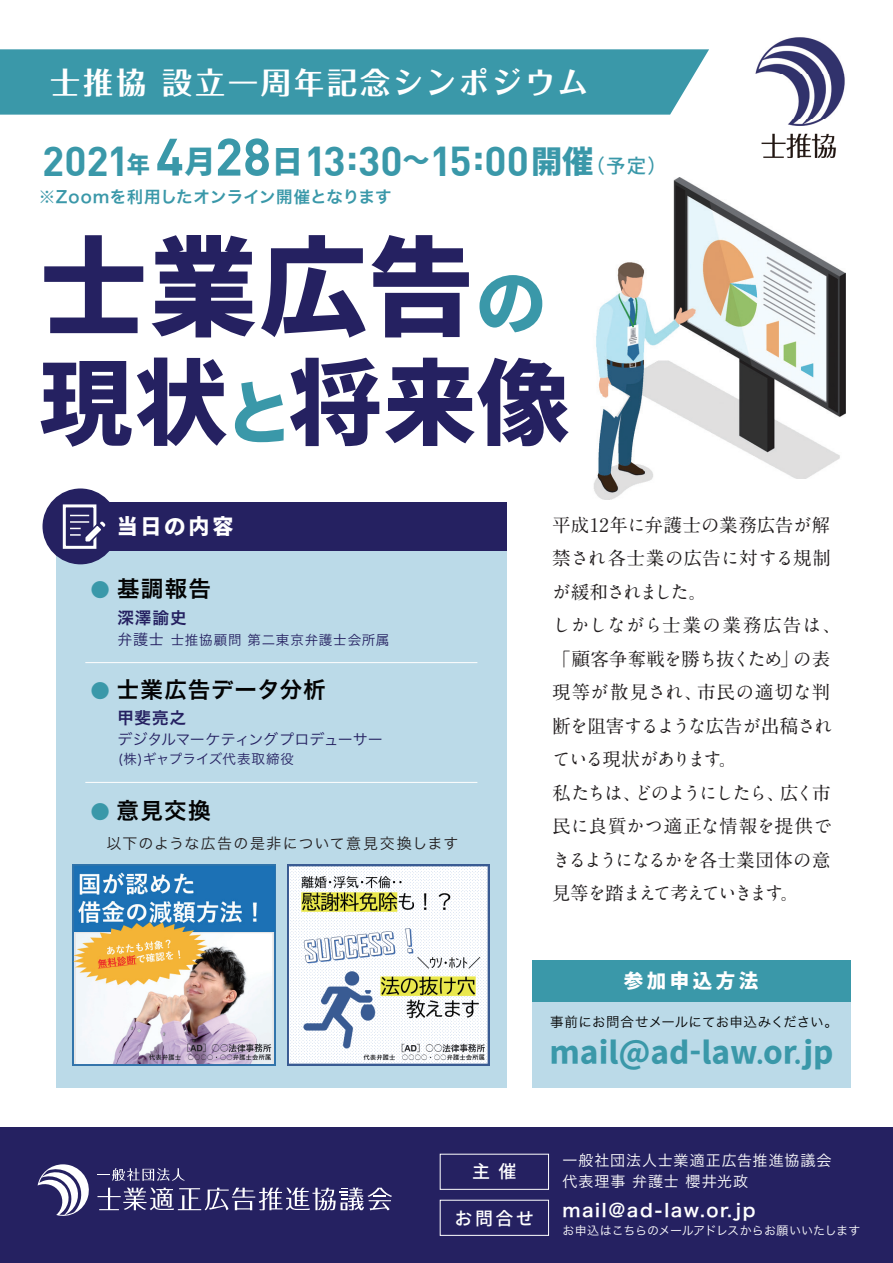
<style>
.page{position:relative;width:893px;height:1263px;background:#fff}
.page>*{position:absolute;margin:0;border:0;box-sizing:border-box;transform-origin:0 0}
.t1{font:107.7px "Gen Ei Gothic N H KL";color:#252161}
.t2{font:93px "Gen Ei Gothic N H KL";color:#252161}
.t3{font:700 40.95px "DIN";color:#3a98a9}
.t4{font:700 30px "Folk Pro";letter-spacing:.1em;color:#fff}
.t5{font:28.5px "Gen Ei Gothic N H KL";color:#3a98a9}
.t6{font:22.5px "Hira Kaku Pro W6";letter-spacing:.045em;color:#030303}
.t7{font:21px "Gen Ei Gothic N H KL";letter-spacing:.14em;color:#fff}
.t8{font:19.5px "Gen Ei Gothic N H KL";letter-spacing:.18em;color:#fff}
.t9{font:700 18.6px/33.5px "A1 Mincho Std";letter-spacing:-.025em;color:#231f20}
.t10{font:18px "Hira Kaku Pro W6";letter-spacing:.095em;color:#fff}
.t11{font:600 18px "Gen Ei Gothic N";letter-spacing:.14em;color:#fff}
.t12{font:16.5px "Hira Kaku Pro W6";letter-spacing:.015em;color:#3a98a9}
.t13{font:16.5px "Hira Kaku Pro W6";letter-spacing:.06em;color:#252161}
.t14{font:15px/21.6px "Hira Kaku Pro W3";letter-spacing:.06em;color:#fff}
.t15{font:15px "Hira Kaku Pro W3";letter-spacing:.07em;color:#231f20}
.t16{font:15px "Hira Kaku Pro W3";letter-spacing:-.005em;color:#252161}
.t17{font:13.5px "Hira Kaku Pro W3";letter-spacing:.02em;color:#030303}
.t18{font:13.5px "Hira Kaku Pro W3";letter-spacing:.055em;color:#252161}
.t19{font:13.5px "Hira Kaku Pro W3";letter-spacing:.005em;color:#252161}
.t20{font:12px "Hira Kaku Pro W3";letter-spacing:.005em;color:#fff}
.s1{font-family:"Gen Ei Gothic N H KL";font-weight:400;font-size:23.1px}
.s2{font-size:51.75px}
.s3{font-family:"Gen Ei Gothic N H KL";font-weight:400;font-size:31.35px}
.s4{font-family:"Koz Go Pr 6 N";font-weight:800;font-size:27.3px}
.s5{font-family:"Gen Ei Gothic N";font-weight:600;font-size:19.5px}
.s6{font-size:68.4px;color:#3a98a9}
.s7{font-family:"Hira Kaku Pro W3";font-size:19.5px;color:#3a98a9}
.s8{font-size:15px}
.s9{font-size:21px}
</style>
<div class="page">
<div style="left:56px;top:551px;width:451px;height:536px;background:#bbdae8"></div>
<div style="left:0;top:1127px;width:893px;height:136px;background:#252161"></div>
<div style="left:0;top:49px;width:709px;height:66px;background:#3a98a9"></div>
<svg style="left:38px;top:1164px;width:354px;height:52px"></svg>
<div style="left:532px;top:960px;width:318px;height:42px;background:#3a98a9"></div>
<div style="left:532px;top:1002px;width:318px;height:85px;background:#bbdae8"></div>
<div style="left:440px;top:1154px;width:109px;height:36px;border:1px solid #fff"></div>
<img style="left:755px;top:37px;width:90px;height:121px">
<img style="left:593px;top:177px;width:252px;height:323px">
<hr style="left:85px;top:662px;width:392px;height:1px;background:#fff">
<hr style="left:85px;top:782px;width:392px;height:1px;background:#fff">
<div style="left:73px;top:503px;width:434px;height:48px;background:#252161"></div>
<div style="left:43px;top:488px;width:75px;height:76px;background:#252161;border-radius:50%"></div>
<div style="left:440px;top:1200px;width:109px;height:36px;border:1px solid #fff"></div>
<div style="left:63px;top:504px;width:33px;height:45px;border:3px solid #fff"></div>
<svg style="left:70px;top:515px;width:36px;height:29px"></svg>
<img style="left:72px;top:864px;width:203px;height:202px">
<img style="left:287px;top:864px;width:203px;height:202px">
<h3 class="t4" style="left:50px;top:57px;width:539px">士推協 設立一周年記念シンポジウム</h3>
<h3 class="t3" style="left:42px;top:134px;width:626px">2021<span class="s1">年</span> <span class="s2">4</span><span class="s3">月</span><span class="s2">28</span><span class="s3">日</span>13:30<span class="s4">～</span>15:00<span class="s3">開催</span><span class="s5">（予定）</span></h3>
<p class="t12" style="left:39px;top:182px;width:354px">※Zoomを利用したオンライン開催となります</p>
<h1 class="t1" style="left:40px;top:205px;width:507px">士業広告<span class="s6">の</span></h1>
<h2 class="t2" style="left:40px;top:332px;width:531px">現状<span class="s6">と</span>将来像</h2>
<p class="t7" style="left:117px;top:510px;width:118px">当日の内容</p>
<p class="t6" style="left:90px;top:569px;width:122px"><span class="s7">●</span> 基調報告</p>
<p class="t13" style="left:117px;top:602px;width:71px">深澤諭史</p>
<p class="t18" style="left:117px;top:628px;width:274px"><span class="s8">弁護士</span> 士推協顧問 第二東京弁護士会所属</p>
<p class="t6" style="left:90px;top:669px;width:237px"><span class="s7">●</span> 士業広告データ分析</p>
<p class="t13" style="left:117px;top:703px;width:70px">甲斐亮之</p>
<p class="t16" style="left:117px;top:726px;width:267px">デジタルマーケティングプロデューサー</p>
<p class="t19" style="left:118px;top:747px;width:177px">(株)ギャプライズ代表取締役</p>
<p class="t6" style="left:90px;top:790px;width:122px"><span class="s7">●</span> 意見交換</p>
<p class="t15" style="left:106px;top:830px;width:354px">以下のような広告の是非について意見交換します</p>
<p class="t9" style="left:552px;top:506px;width:290px">平成12年に弁護士の業務広告が解禁され各士業の広告に対する規制が緩和されました。<br>しかしながら士業の業務広告は、「顧客争奪戦を勝ち抜くため」の表現等が散見され、市民の適切な判断を阻害するような広告が出稿されている現状があります。<br>私たちは、どのようにしたら、広く市民に良質かつ適正な情報を提供できるようになるかを各士業団体の意見等を踏まえて考えていきます。</p>
<p class="t8" style="left:624px;top:965px;width:136px">参加申込方法</p>
<p class="t17" style="left:550px;top:1010px;width:289px">事前にお問合せメールにてお申込みください。</p>
<h3 class="t5" style="left:549px;top:1030px;width:286px">mail@ad-law<span class="s9">.</span>or<span class="s9">.</span>jp</h3>
<p class="t11" style="left:472px;top:1158px;width:46px">主催</p>
<p class="t11" style="left:455px;top:1204px;width:81px">お問合せ</p>
<p class="t14" style="left:562px;top:1148px;width:271px">一般社団法人士業適正広告推進協議会代表理事 弁護士 櫻井光政</p>
<p class="t20" style="left:562px;top:1220px;width:300px">お申込はこちらのメールアドレスからお願いいたします</p>
<p class="t10" style="left:562px;top:1194px;width:195px">mail@ad-law.or.jp</p>
</div>
